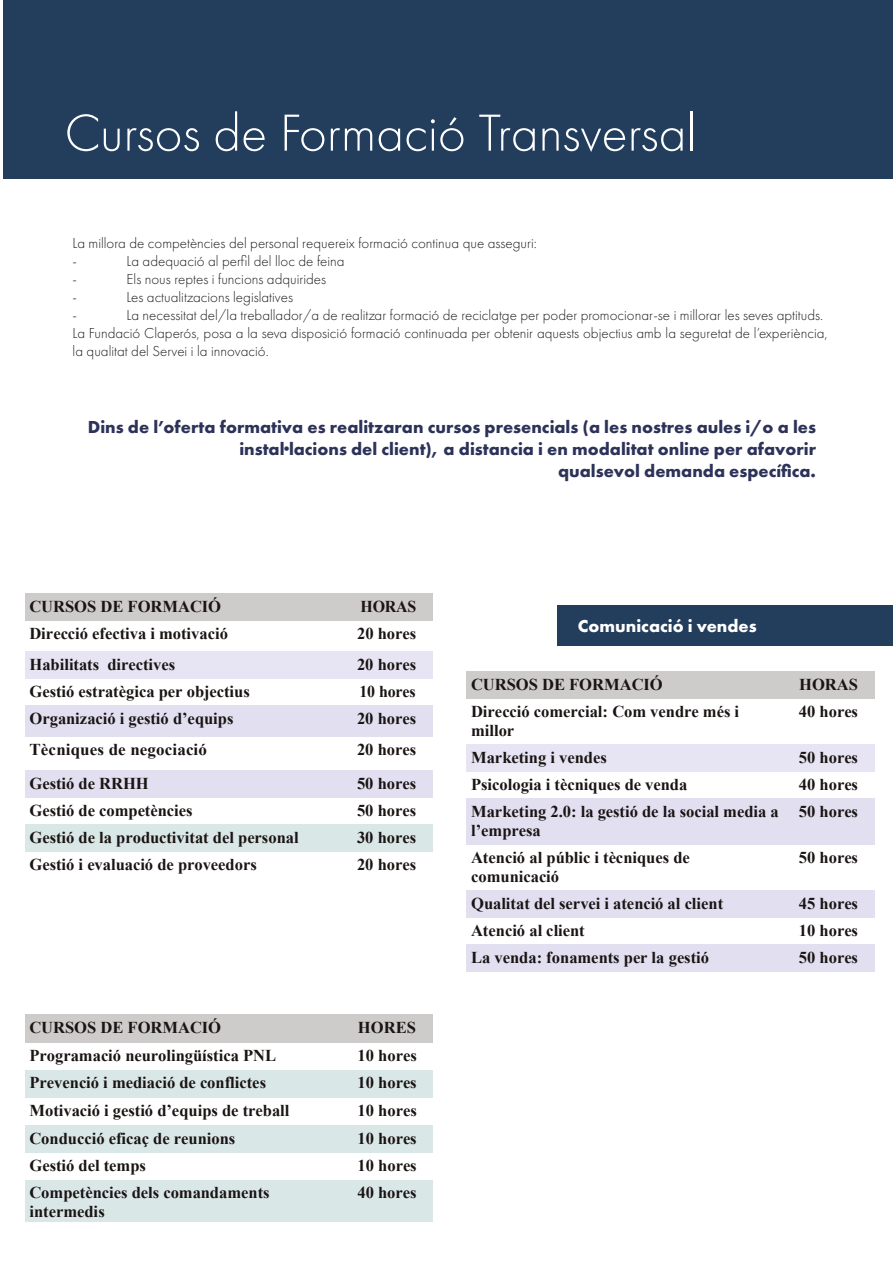
<style>
.page{position:relative;width:893px;height:1263px;background:#fff}
.page>*{position:absolute;margin:0;border:0;box-sizing:border-box;transform-origin:0 0}
.t1{font:300 54px "Futura PT";color:#fff}
.t2{font:700 18px/21.6px "Futura PT";color:#2d3259;text-align:right}
.t3{font:700 18px "Futura PT";color:#fff}
.t4{font:700 16.5px/18.9px "Times New Roman";color:#1a1413}
.t5{font:700 16.5px "Times New Roman";color:#1a1413;scale:.96 1}
.t6{font:300 15px/18px "Futura PT";color:#1d1d1b}
</style>
<div class="page">
<div style="left:4px;top:0;width:889px;height:178px;background:#233d5d"></div>
<div style="left:25px;top:594px;width:309px;height:27px;background:#cecbcb"></div>
<div style="left:334px;top:594px;width:99px;height:27px;background:#cecbcb"></div>
<div style="left:25px;top:651px;width:309px;height:27px;background:#e7e5f4"></div>
<div style="left:334px;top:651px;width:99px;height:27px;background:#e7e5f4"></div>
<div style="left:25px;top:706px;width:309px;height:30px;background:#e2dff1"></div>
<div style="left:334px;top:706px;width:99px;height:30px;background:#e2dff1"></div>
<div style="left:25px;top:770px;width:309px;height:27px;background:#e2dff1"></div>
<div style="left:334px;top:770px;width:99px;height:27px;background:#e2dff1"></div>
<div style="left:25px;top:825px;width:309px;height:27px;background:#dae7e7"></div>
<div style="left:334px;top:825px;width:99px;height:27px;background:#dae7e7"></div>
<div style="left:557px;top:605px;width:336px;height:40px;background:#233d5d"></div>
<div style="left:467px;top:672px;width:317px;height:27px;background:#cecbcb"></div>
<div style="left:784px;top:672px;width:90px;height:27px;background:#cecbcb"></div>
<div style="left:467px;top:745px;width:317px;height:27px;background:#e7e5f4"></div>
<div style="left:784px;top:745px;width:90px;height:27px;background:#e7e5f4"></div>
<div style="left:467px;top:799px;width:317px;height:45px;background:#e2dff1"></div>
<div style="left:784px;top:799px;width:90px;height:45px;background:#e2dff1"></div>
<div style="left:467px;top:890px;width:317px;height:27px;background:#e2dff1"></div>
<div style="left:784px;top:890px;width:90px;height:27px;background:#e2dff1"></div>
<div style="left:467px;top:945px;width:317px;height:27px;background:#e2dff1"></div>
<div style="left:784px;top:945px;width:90px;height:27px;background:#e2dff1"></div>
<div style="left:25px;top:1015px;width:319px;height:27px;background:#cecbcb"></div>
<div style="left:344px;top:1015px;width:89px;height:27px;background:#cecbcb"></div>
<div style="left:25px;top:1070px;width:319px;height:27px;background:#dae7e7"></div>
<div style="left:344px;top:1070px;width:89px;height:27px;background:#dae7e7"></div>
<div style="left:25px;top:1125px;width:319px;height:27px;background:#dae7e7"></div>
<div style="left:344px;top:1125px;width:89px;height:27px;background:#dae7e7"></div>
<div style="left:25px;top:1180px;width:319px;height:22px;background:#dae7e7"></div>
<div style="left:25px;top:1202px;width:319px;height:19px;background:#dae7e7"></div>
<div style="left:344px;top:1180px;width:89px;height:41px;background:#dae7e7"></div>
<h1 class="t1" style="left:64px;top:102px;width:633px">Cursos de Formació Transversal</h1>
<p class="t6" style="left:73px;top:234px;width:466px">La millora de competències del personal requereix formació continua que asseguri: -</p>
<p class="t6" style="left:127px;top:252px;width:219px">La adequació al perfil del lloc de feina</p>
<p class="t6" style="left:73px;top:270px;width:6px">-</p>
<p class="t6" style="left:127px;top:270px;width:201px">Els nous reptes i funcions adquirides</p>
<p class="t6" style="left:73px;top:288px;width:6px">-</p>
<p class="t6" style="left:127px;top:288px;width:168px">Les actualitzacions legislatives</p>
<p class="t6" style="left:73px;top:306px;width:6px">-</p>
<p class="t6" style="left:73px;top:306px;width:757px;text-indent:54px">La necessitat del/la treballador/a de realitzar formació de reciclatge per poder promocionar-se i millorar les seves aptituds.<br>La Fundació Claperós, posa a la seva disposició formació continuada per obtenir aquests objectius amb la seguretat de l’experiència, la qualitat del Servei i la innovació.</p>
<p class="t2" style="left:88px;top:416px;width:730px">Dins de l’oferta formativa es realitzaran cursos presencials (a les nostres aules i/o a les instal·lacions del client), a distancia i en modalitat online per afavorir<br>qualsevol demanda específica.</p>
<p class="t4" style="left:29px;top:597px;width:193px">CURSOS DE FORMACIÓ</p>
<p class="t5" style="left:360px;top:595px;width:60px">HORAS</p>
<p class="t4" style="left:29px;top:624px;width:200px">Direcció efectiva i motivació</p>
<p class="t4" style="left:357px;top:624px;width:61px">20 hores</p>
<p class="t4" style="left:29px;top:654px;width:147px">Habilitats directives</p>
<p class="t4" style="left:357px;top:654px;width:61px">20 hores</p>
<p class="t4" style="left:29px;top:681px;width:222px">Gestió estratègica per objectius</p>
<p class="t5" style="left:359px;top:680px;width:60px">10 hores</p>
<p class="t4" style="left:29px;top:709px;width:206px">Organizació i gestió d’equips</p>
<p class="t4" style="left:357px;top:709px;width:61px">20 hores</p>
<p class="t4" style="left:29px;top:739px;width:179px">Tècniques de negociació</p>
<p class="t4" style="left:357px;top:739px;width:61px">20 hores</p>
<p class="t4" style="left:29px;top:773px;width:121px">Gestió de RRHH</p>
<p class="t4" style="left:357px;top:773px;width:61px">50 hores</p>
<p class="t4" style="left:29px;top:800px;width:165px">Gestió de competències</p>
<p class="t4" style="left:357px;top:800px;width:61px">50 hores</p>
<p class="t4" style="left:29px;top:827px;width:271px">Gestió de la productivitat del personal</p>
<p class="t4" style="left:357px;top:827px;width:61px">30 hores</p>
<p class="t4" style="left:29px;top:854px;width:229px">Gestió i evaluació de proveedors</p>
<p class="t4" style="left:357px;top:854px;width:61px">20 hores</p>
<p class="t4" style="left:29px;top:1018px;width:193px">CURSOS DE FORMACIÓ</p>
<p class="t4" style="left:358px;top:1018px;width:59px">HORES</p>
<p class="t4" style="left:29px;top:1045px;width:248px">Programació neurolingüística PNL</p>
<p class="t4" style="left:358px;top:1045px;width:61px">10 hores</p>
<p class="t4" style="left:29px;top:1073px;width:238px">Prevenció i mediació de conflictes</p>
<p class="t4" style="left:358px;top:1073px;width:61px">10 hores</p>
<p class="t4" style="left:29px;top:1100px;width:262px">Motivació i gestió d’equips de treball</p>
<p class="t4" style="left:358px;top:1100px;width:61px">10 hores</p>
<p class="t4" style="left:29px;top:1128px;width:207px">Conducció eficaç de reunions</p>
<p class="t4" style="left:358px;top:1128px;width:61px">10 hores</p>
<p class="t4" style="left:29px;top:1155px;width:118px">Gestió del temps</p>
<p class="t4" style="left:358px;top:1155px;width:61px">10 hores</p>
<p class="t4" style="left:29px;top:1183px;width:242px">Competències dels comandaments intermedis</p>
<p class="t4" style="left:357px;top:1183px;width:61px">40 hores</p>
<p class="t3" style="left:578px;top:614px;width:180px">Comunicació i vendes</p>
<p class="t4" style="left:471px;top:675px;width:193px">CURSOS DE FORMACIÓ</p>
<p class="t4" style="left:799px;top:675px;width:60px">HORAS</p>
<p class="t4" style="left:471px;top:701px;width:270px">Direcció comercial: Com vendre més i millor</p>
<p class="t4" style="left:799px;top:702px;width:61px">40 hores</p>
<p class="t4" style="left:471px;top:748px;width:137px">Marketing i vendes</p>
<p class="t4" style="left:799px;top:748px;width:61px">50 hores</p>
<p class="t4" style="left:471px;top:775px;width:218px">Psicologia i tècniques de venda</p>
<p class="t4" style="left:799px;top:775px;width:61px">40 hores</p>
<p class="t4" style="left:471px;top:802px;width:309px">Marketing 2.0: la gestió de la social media a l’empresa</p>
<p class="t4" style="left:799px;top:802px;width:61px">50 hores</p>
<p class="t4" style="left:471px;top:848px;width:220px">Atenció al públic i tècniques de comunicació</p>
<p class="t4" style="left:799px;top:848px;width:61px">50 hores</p>
<p class="t4" style="left:471px;top:893px;width:254px">Qualitat del servei i atenció al client</p>
<p class="t4" style="left:799px;top:893px;width:61px">45 hores</p>
<p class="t4" style="left:471px;top:920px;width:115px">Atenció al client</p>
<p class="t4" style="left:799px;top:920px;width:61px">10 hores</p>
<p class="t4" style="left:471px;top:948px;width:239px">La venda: fonaments per la gestió</p>
<p class="t4" style="left:799px;top:948px;width:61px">50 hores</p>
</div>
